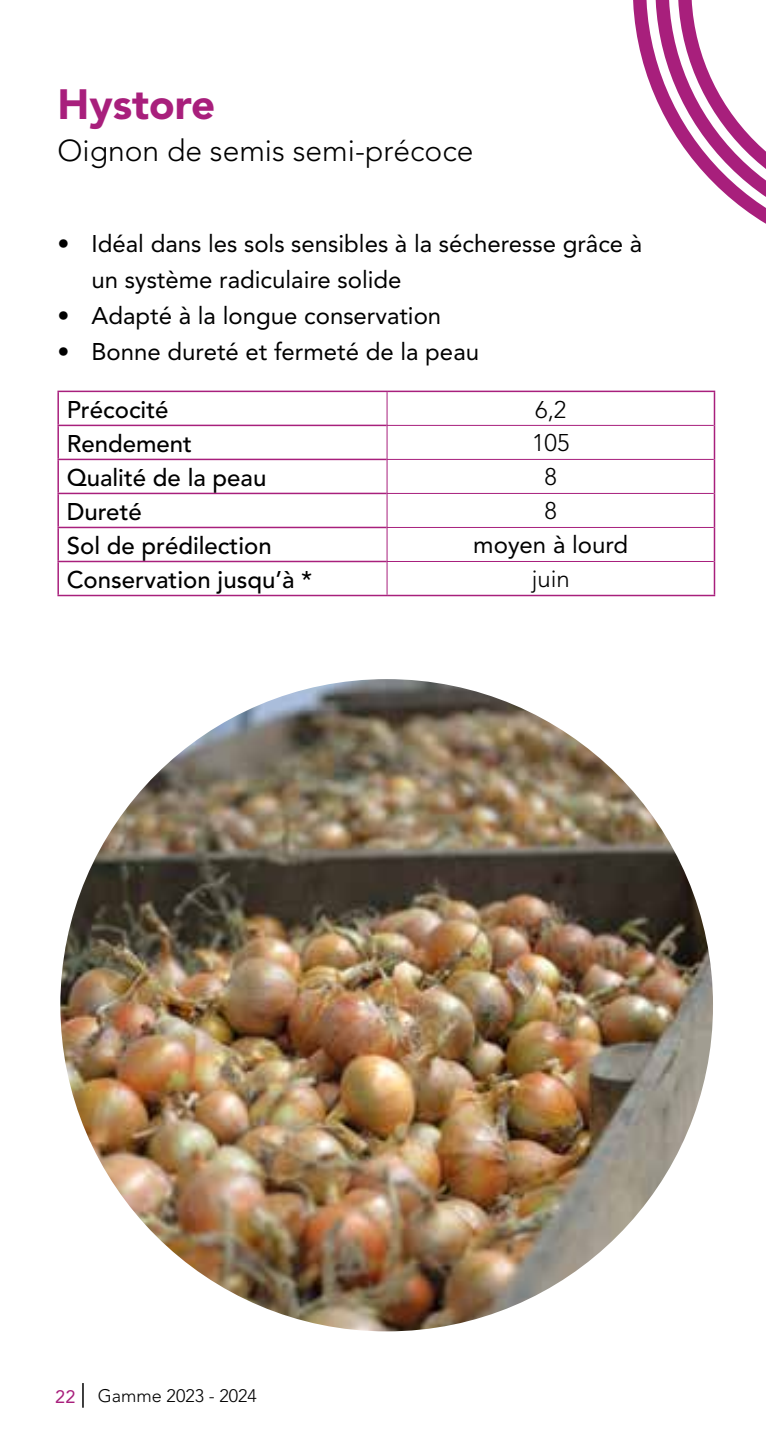
<style>
.page{position:relative;width:766px;height:1446px;background:#fff}
.page>*{position:absolute;margin:0;border:0;box-sizing:border-box;transform-origin:0 0}
.t1{font:900 42px "Avenir";color:#a81f7c}
.t2{font:300 30px "Avenir";color:#000}
.t3{font:24px/36px "Avenir";color:#000}
.t4{font:500 24px "Avenir";color:#000}
.t5{font:300 24px "Avenir";color:#000}
.t6{font:300 18px "Avenir";color:#000}
.t7{font:18px "Avenir";color:#a81f7c}
.s1{font-weight:400;color:#fff}
</style>
<div class="page">
<hr style="left:82px;top:1383px;width:2px;height:24px;background:#000">
<img style="left:60px;top:679px;width:652px;height:652px;border-radius:326px">
<svg style="left:59px;top:392px;width:654px;height:203px"></svg>
<svg style="left:387px;top:426px;width:326px;height:169px"></svg>
<hr style="left:386px;top:392px;width:1px;height:33px;background:#a81f7c">
<hr style="left:386px;top:425px;width:327px;height:1px;background:#a81f7c">
<hr style="left:386px;top:426px;width:1px;height:33px;background:#a81f7c">
<hr style="left:386px;top:459px;width:327px;height:1px;background:#a81f7c">
<hr style="left:386px;top:460px;width:1px;height:33px;background:#a81f7c">
<hr style="left:386px;top:493px;width:327px;height:1px;background:#a81f7c">
<hr style="left:386px;top:494px;width:1px;height:33px;background:#a81f7c">
<hr style="left:386px;top:527px;width:327px;height:1px;background:#a81f7c">
<hr style="left:386px;top:528px;width:1px;height:33px;background:#a81f7c">
<hr style="left:386px;top:561px;width:327px;height:1px;background:#a81f7c">
<hr style="left:386px;top:562px;width:1px;height:33px;background:#a81f7c">
<hr style="left:387px;top:391px;width:328px;height:1px;background:#a81f7c">
<hr style="left:713px;top:392px;width:2px;height:33px;background:#a81f7c">
<hr style="left:713px;top:425px;width:2px;height:34px;background:#a81f7c">
<hr style="left:713px;top:459px;width:2px;height:34px;background:#a81f7c">
<hr style="left:713px;top:493px;width:2px;height:34px;background:#a81f7c">
<hr style="left:713px;top:527px;width:2px;height:34px;background:#a81f7c">
<hr style="left:713px;top:561px;width:2px;height:34px;background:#a81f7c">
<hr style="left:387px;top:595px;width:328px;height:1px;background:#a81f7c">
<hr style="left:57px;top:391px;width:330px;height:1px;background:#a81f7c">
<hr style="left:57px;top:392px;width:2px;height:33px;background:#a81f7c">
<hr style="left:57px;top:425px;width:329px;height:1px;background:#a81f7c">
<hr style="left:57px;top:426px;width:2px;height:33px;background:#a81f7c">
<hr style="left:57px;top:459px;width:329px;height:1px;background:#a81f7c">
<hr style="left:57px;top:460px;width:2px;height:33px;background:#a81f7c">
<hr style="left:57px;top:493px;width:329px;height:1px;background:#a81f7c">
<hr style="left:57px;top:494px;width:2px;height:33px;background:#a81f7c">
<hr style="left:57px;top:527px;width:329px;height:1px;background:#a81f7c">
<hr style="left:57px;top:528px;width:2px;height:33px;background:#a81f7c">
<hr style="left:57px;top:561px;width:329px;height:1px;background:#a81f7c">
<hr style="left:57px;top:562px;width:2px;height:33px;background:#a81f7c">
<hr style="left:57px;top:595px;width:330px;height:1px;background:#a81f7c">
<svg style="left:633px;top:0;width:132px;height:223px"></svg>
<h1 class="t1" style="left:57px;top:79px;width:159px">Hystore</h1>
<p class="t2" style="left:57px;top:133px;width:417px">Oignon de semis semi-précoce</p>
<p class="t3" style="left:91px;top:226px;width:552px;text-indent:-34px">• Idéal dans les sols sensibles à la sécheresse grâce à un système radiculaire solide</p>
<p class="t3" style="left:57px;top:298px;width:385px">• Adapté à la longue conservation</p>
<p class="t3" style="left:57px;top:334px;width:423px">• Bonne dureté et fermeté de la peau</p>
<p class="t4" style="left:67px;top:395px;width:103px">Précocité</p>
<p class="t5" style="left:535px;top:395px;width:33px">6,2</p>
<p class="t4" style="left:67px;top:429px;width:127px">Rendement</p>
<p class="t5" style="left:532px;top:429px;width:39px">105</p>
<p class="t4" style="left:67px;top:463px;width:262px">Qualité de la peau <span class="s1">peau</span></p>
<p class="t5" style="left:544px;top:463px;width:14px">8</p>
<p class="t4" style="left:67px;top:497px;width:77px">Dureté</p>
<p class="t5" style="left:544px;top:497px;width:14px">8</p>
<p class="t4" style="left:67px;top:531px;width:206px">Sol de prédilection</p>
<p class="t3" style="left:473px;top:527px;width:156px">moyen à lourd</p>
<p class="t4" style="left:67px;top:565px;width:247px">Conservation jusqu’à *</p>
<p class="t5" style="left:531px;top:565px;width:40px">juin</p>
<p class="t7" style="left:55px;top:1386px;width:22px">22</p>
<p class="t6" style="left:98px;top:1385px;width:160px">Gamme 2023 - 2024</p>
</div>
